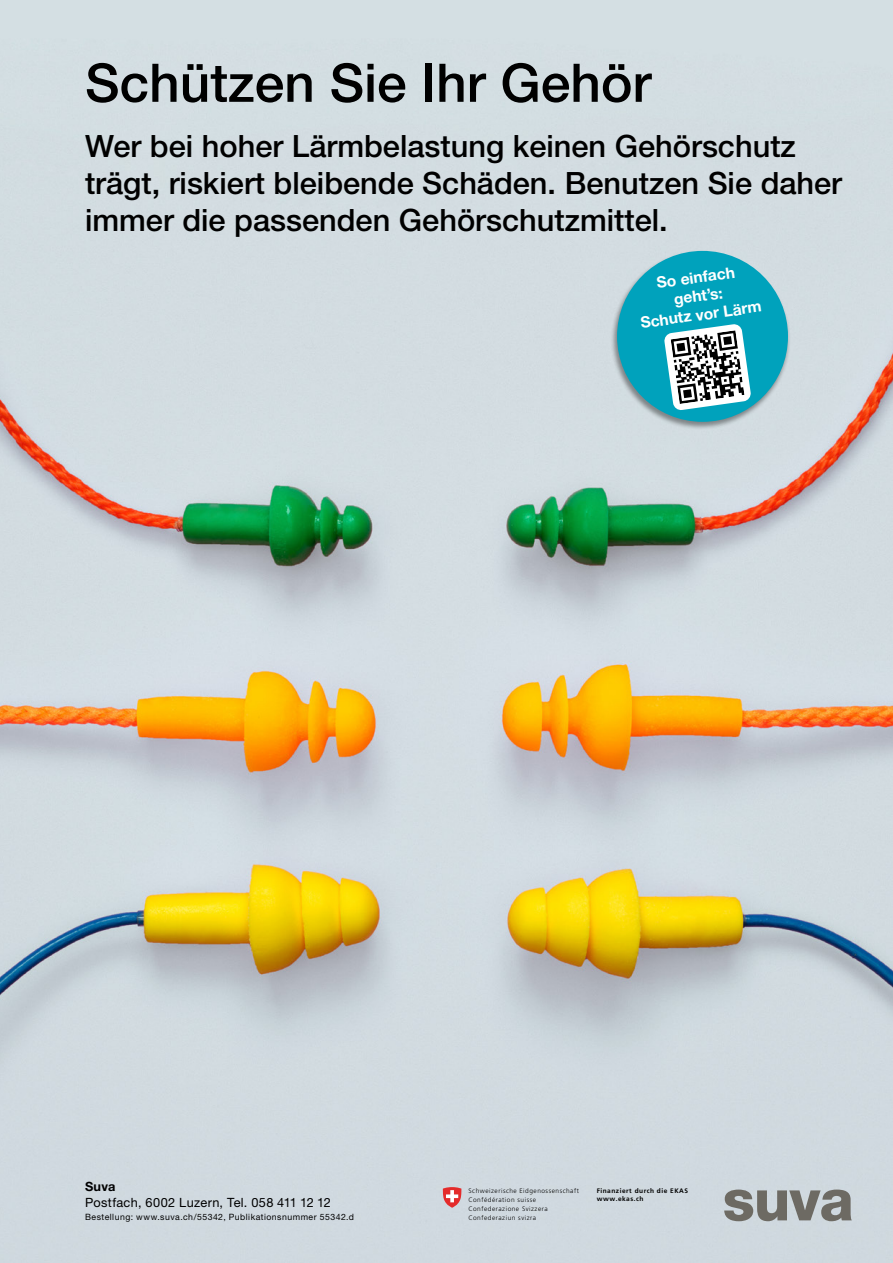
<style>
.page{position:relative;width:893px;height:1263px;background:#fff}
.page>*{position:absolute;margin:0;border:0;box-sizing:border-box;transform-origin:0 0}
.t1{font:500 53.25px "Helvetica Neue LT Std";color:#000}
.t2{font:500 30.75px/36.9px "Helvetica Neue LT Std";color:#000}
.t3{font:700 15.6px/18.8px "Helvetica Neue LT Std";color:#fff;text-align:center}
.t4{font:12.75px "Helvetica Neue LT Std";letter-spacing:.025em;color:#000}
.t5{font:700 12.75px "Helvetica Neue LT Std";color:#000}
.t6{font:8.7px "Helvetica Neue LT Std";letter-spacing:.055em;color:#000}
.t7{font:300 6.6px/9px "Frutiger LT Std";letter-spacing:.08em;color:#000}
.t8{font:700 6.6px/7.8px "Frutiger LT Std";letter-spacing:.08em;color:#000}
</style>
<div class="page">
<img style="left:0;top:0;width:893px;height:1263px">
<svg style="left:724px;top:1189px;width:128px;height:32px;background:#949694"></svg>
<svg style="left:443px;top:1187px;width:19px;height:21px"></svg>
<div style="left:611px;top:250px;width:180px;height:180px;background:#000;opacity:.4"></div>
<div style="left:617px;top:251px;width:171px;height:171px;background:#00a2bc;border-radius:50%"></div>
<svg style="left:664px;top:324px;width:87px;height:87px"></svg>
<h1 class="t1" style="left:85px;top:51px;width:568px">Schützen Sie Ihr Gehör</h1>
<p class="t2" style="left:85px;top:127px;width:759px">Wer bei hoher Lärmbelastung keinen Gehörschutz trägt, riskiert bleibende Schäden. Benutzen Sie daher immer die passenden Gehörschutzmittel.</p>
<p class="t3" style="left:634px;top:276px;width:124px;rotate:-8deg">So einfach geht’s:<br>Schutz vor Lärm</p>
<p class="t5" style="left:85px;top:1178px;width:32px">Suva</p>
<p class="t4" style="left:85px;top:1195px;width:247px">Postfach, 6002 Luzern, Tel. 058 411 12 12</p>
<p class="t6" style="left:85px;top:1212px;width:271px">Bestellung: www.suva.ch/55342, Publikationsnummer 55342.d</p>
<p class="t7" style="left:468px;top:1187px;width:112px">Schweizerische Eidgenossenschaft<br>Confédération suisse<br>Confederazione Svizzera<br>Confederaziun svizra</p>
<p class="t8" style="left:597px;top:1187px;width:93px">Finanziert durch die EKAS www.ekas.ch</p>
</div>
